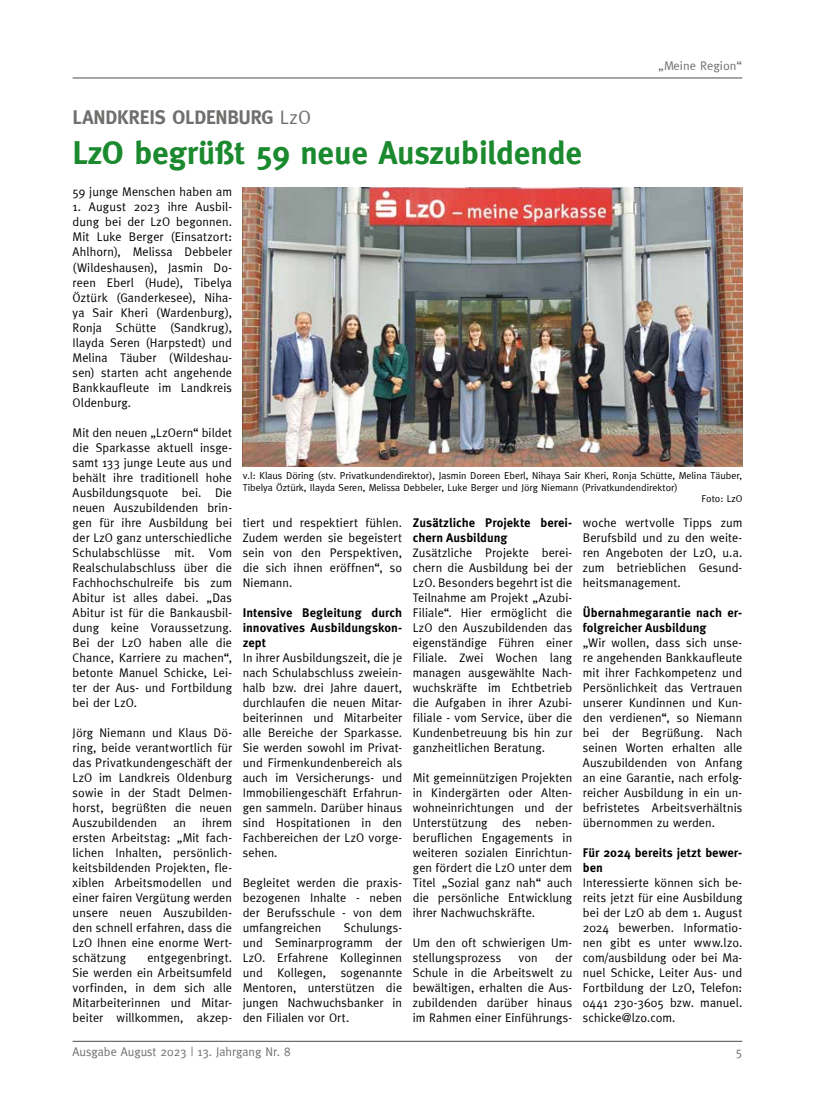
<style>
.page{position:relative;width:815px;height:1117px;background:#fff}
.page>*{position:absolute;margin:0;border:0;box-sizing:border-box;transform-origin:0 0}
.t1{font:700 32.5px "Meta";color:#1b892e}
.t2{font:700 19.5px "Meta";letter-spacing:-.01em;color:#6f6f6e}
.t3{font:12.5px/15px "Meta Normal";letter-spacing:.01em;color:#000;text-align:justify}
.t4{font:700 12.5px/15px "Meta Pro";color:#000}
.t5{font:12.5px "Meta Normal";color:#6f6f6e}
.t6{font:10px "Meta Normal";color:#000}
.s1{font-family:"Meta Normal";font-weight:400}
</style>
<div class="page">
<hr style="left:73px;top:77px;width:669px;height:2px;background:#6f6f6e">
<hr style="left:73px;top:1040px;width:669px;height:1px;background:#6f6f6e">
<img style="left:243px;top:187px;width:499px;height:279px">
<h2 class="t2" style="left:73px;top:106px;width:240px">LANDKREIS OLDENBURG <span class="s1">LzO</span></h2>
<h1 class="t1" style="left:73px;top:134px;width:511px">LzO begrüßt 59 neue Auszubildende</h1>
<p class="t5" style="left:658px;top:58px;width:86px">„Meine Region“</p>
<p class="t3" style="left:73px;top:184px;width:161px">59 junge Menschen haben am</p>
<p class="t3" style="left:73px;top:199px;width:161px">1. August 2023 ihre Ausbil&shy;dung bei der LzO begonnen.<br>Mit Luke Berger (Einsatzort:<br>Ahlhorn), Melissa Debbeler (Wildeshausen), Jasmin Do&shy;reen Eberl (Hude), Tibelya Öztürk (Ganderkesee), Niha&shy;ya Sair Kheri (Wardenburg), Ronja Schütte (Sandkrug), Ilayda Seren (Harpstedt) und Melina Täuber (Wildeshau&shy;sen) starten acht angehende Bankkaufleute im Landkreis Oldenburg.</p>
<p class="t3" style="left:73px;top:424px;width:161px">Mit den neuen „LzOern“ bildet die Sparkasse aktuell insge&shy;samt 133 junge Leute aus und behält ihre traditionell hohe Ausbildungsquote bei. Die neuen Auszubildenden brin&shy;gen für ihre Ausbildung bei der LzO ganz unterschiedliche Schulabschlüsse mit. Vom Realschulabschluss über die Fachhochschulreife bis zum Abitur ist alles dabei. „Das Abitur ist für die Bankausbil&shy;dung keine Voraussetzung.<br>Bei der LzO haben alle die Chance, Karriere zu machen“, betonte Manuel Schicke, Lei&shy;ter der Aus- und Fortbildung bei der LzO.</p>
<p class="t3" style="left:73px;top:724px;width:161px">Jörg Niemann und Klaus Dö&shy;ring, beide verantwortlich für das Privatkundengeschäft der LzO im Landkreis Oldenburg sowie in der Stadt Delmen&shy;horst, begrüßten die neuen Auszubildenden</p>
<p class="t3" style="left:73px;top:814px;width:161px;text-indent:130px">ihrem ersten Arbeitstag: „Mit fach&shy;lichen Inhalten, persönlich&shy;keitsbildenden Projekten, fle&shy;xiblen Arbeitsmodellen und einer fairen Vergütung werden unsere neuen Auszubilden&shy;den schnell erfahren, dass die LzO Ihnen eine enorme Wert&shy;schätzung</p>
<p class="t3" style="left:173px;top:814px;width:14px">an</p>
<p class="t3" style="left:73px;top:949px;width:161px;text-indent:75px">entgegenbringt.<br>Sie werden ein Arbeitsumfeld vorfinden, in dem sich alle Mitarbeiterinnen und Mitar&shy;beiter willkommen, akzep-</p>
<p class="t6" style="left:243px;top:470px;width:501px">v.l: Klaus Döring (stv. Privatkundendirektor), Jasmin Doreen Eberl, Nihaya Sair Kheri, Ronja Schütte, Melina Täuber,</p>
<p class="t6" style="left:243px;top:481px;width:436px">Tibelya Öztürk, Ilayda Seren, Melissa Debbeler, Luke Berger und Jörg Niemann (Privatkundendirektor)</p>
<p class="t6" style="left:702px;top:492px;width:42px">Foto: LzO</p>
<p class="t3" style="left:243px;top:514px;width:161px">tiert und respektiert fühlen.<br>Zudem werden sie begeistert sein von den Perspektiven, die sich ihnen eröffnen“, so Niemann.</p>
<p class="t4" style="left:243px;top:604px;width:161px;text-align:justify">Intensive Begleitung durch innovatives Ausbildungskon&shy;zept</p>
<p class="t3" style="left:243px;top:649px;width:161px">In ihrer Ausbildungszeit, die je nach Schulabschluss zweiein&shy;halb bzw. drei Jahre dauert, durchlaufen die neuen Mitar&shy;beiterinnen und Mitarbeiter alle Bereiche der Sparkasse.<br>Sie werden sowohl im Privat&shy;und Firmenkundenbereich als auch im Versicherungs- und Immobiliengeschäft Erfahrun&shy;gen sammeln. Darüber hinaus sind Hospitationen in den Fachbereichen der LzO vorge&shy;sehen.</p>
<p class="t3" style="left:243px;top:874px;width:161px">Begleitet werden die praxis&shy;bezogenen Inhalte - neben der Berufsschule - von dem umfangreichen</p>
<p class="t3" style="left:243px;top:919px;width:161px;text-indent:101px">Schulungs&shy;und Seminarprogramm der LzO. Erfahrene Kolleginnen und Kollegen, sogenannte Mentoren, unterstützen die jungen Nachwuchsbanker in den Filialen vor Ort.</p>
<p class="t4" style="left:413px;top:514px;width:161px">Zusätzliche Projekte berei&shy;chern Ausbildung</p>
<p class="t3" style="left:413px;top:544px;width:161px">Zusätzliche Projekte berei&shy;chern die Ausbildung bei der LzO. Besonders begehrt ist die Teilnahme am Projekt „Azubi-Filiale“. Hier ermöglicht die LzO den Auszubildenden das eigenständige Führen einer Filiale. Zwei Wochen lang managen ausgewählte Nach&shy;wuchskräfte im Echtbetrieb die Aufgaben in ihrer Azubi&shy;filiale - vom Service, über die Kundenbetreuung bis hin zur ganzheitlichen Beratung.</p>
<p class="t3" style="left:413px;top:769px;width:161px">Mit gemeinnützigen Projekten in Kindergärten oder Alten&shy;wohneinrichtungen und der Unterstützung des neben&shy;beruflichen Engagements in weiteren sozialen Einrichtun&shy;gen fördert die LzO unter dem Titel „Sozial ganz nah“ auch die persönliche Entwicklung ihrer Nachwuchskräfte.</p>
<p class="t3" style="left:413px;top:934px;width:161px">Um den oft schwierigen Um&shy;stellungsprozess</p>
<p class="t3" style="left:413px;top:949px;width:161px;text-indent:142px">der Schule in die Arbeitswelt zu bewältigen, erhalten die Aus&shy;zubildenden darüber hinaus im Rahmen einer Einführungs-</p>
<p class="t3" style="left:519px;top:949px;width:21px">von</p>
<p class="t3" style="left:583px;top:514px;width:161px">woche wertvolle Tipps zum Berufsbild und zu den weite&shy;ren Angeboten der LzO, u.a. zum betrieblichen Gesund&shy;heitsmanagement.</p>
<p class="t4" style="left:583px;top:604px;width:161px">Übernahmegarantie nach er&shy;folgreicher Ausbildung</p>
<p class="t3" style="left:583px;top:634px;width:161px">„Wir wollen, dass sich unse&shy;re angehenden Bankkaufleute mit ihrer Fachkompetenz und Persönlichkeit das Vertrauen unserer Kundinnen und Kun&shy;den verdienen“, so Niemann bei der Begrüßung. Nach seinen Worten erhalten alle Auszubildenden von Anfang an eine Garantie, nach erfolg&shy;reicher Ausbildung in ein un&shy;befristetes Arbeitsverhältnis übernommen zu werden.</p>
<p class="t4" style="left:583px;top:844px;width:161px">Für 2024 bereits jetzt bewer&shy;ben</p>
<p class="t3" style="left:583px;top:874px;width:161px">Interessierte können sich be&shy;reits jetzt für eine Ausbildung bei der LzO ab dem 1. August 2024 bewerben. Informatio&shy;nen gibt es unter www.lzo. com/ausbildung oder bei Ma&shy;nuel Schicke, Leiter Aus- und Fortbildung der LzO, Telefon:<br>0441 230-3605 bzw. manuel. schicke@lzo.com.</p>
<p class="t5" style="left:73px;top:1044px;width:220px">Ausgabe August 2023 | 13. Jahrgang Nr. 8</p>
<p class="t5" style="left:736px;top:1044px;width:8px">5</p>
</div>
